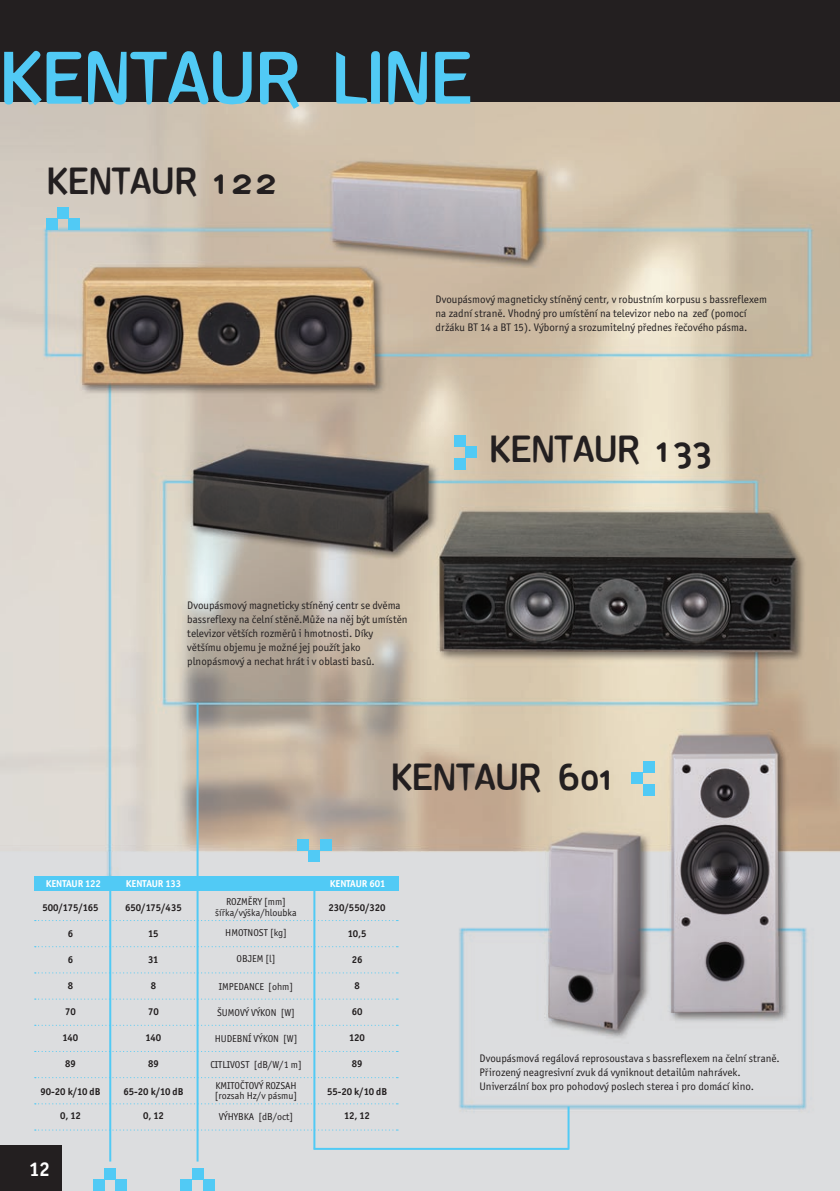
<style>
.page{position:relative;width:840px;height:1191px;background:#fff}
.page>*{position:absolute;margin:0;border:0;box-sizing:border-box;transform-origin:0 0}
.t1{font:700 72px "Deconstruct";color:#51caf5}
.t2{font:700 36px "Deconstruct";color:#231f20}
.popis_řady{font:700 20px "Officina San Itc TEE";color:#fff}
.popis_výrobku{font:11px/14px "Officina San Itc TEE";color:#231f20}
.t3{font:10px "Officina San Itc TEE";color:#231f20}
.t4{font:700 10px "Officina San Itc TEE";color:#231f20}
.popis_výrobku-2{font:700 10px "Officina San Itc TEE";color:#fff}
</style>
<div class="page">
<img style="left:0;top:102px;width:839px;height:1089px">
<div style="left:0;top:0;width:839px;height:102px;background:#231f20"></div>
<hr style="left:196px;top:703px;width:2px;height:458px;background:#51caf5">
<div style="left:203px;top:1179px;width:11px;height:12px;background:#51caf5"></div>
<div style="left:192px;top:1168px;width:11px;height:11px;background:#51caf5"></div>
<div style="left:180px;top:1179px;width:12px;height:12px;background:#51caf5"></div>
<hr style="left:313px;top:876px;width:2px;height:272px;background:#51caf5">
<div style="left:320px;top:839px;width:11px;height:11px;background:#51caf5"></div>
<div style="left:308px;top:850px;width:12px;height:12px;background:#51caf5"></div>
<div style="left:297px;top:839px;width:11px;height:11px;background:#51caf5"></div>
<div style="left:115px;top:1179px;width:12px;height:12px;background:#51caf5"></div>
<div style="left:104px;top:1168px;width:11px;height:11px;background:#51caf5"></div>
<div style="left:93px;top:1179px;width:11px;height:12px;background:#51caf5"></div>
<svg style="left:35px;top:946px;width:363px;height:1px"></svg>
<svg style="left:35px;top:972px;width:363px;height:1px"></svg>
<svg style="left:35px;top:920px;width:363px;height:1px"></svg>
<svg style="left:35px;top:1024px;width:363px;height:1px"></svg>
<svg style="left:35px;top:1051px;width:363px;height:1px"></svg>
<svg style="left:35px;top:998px;width:363px;height:1px"></svg>
<svg style="left:35px;top:1103px;width:363px;height:1px"></svg>
<svg style="left:35px;top:1129px;width:363px;height:1px"></svg>
<svg style="left:35px;top:1077px;width:363px;height:1px"></svg>
<div style="left:34px;top:875px;width:364px;height:15px;background:#51caf5"></div>
<div style="left:46px;top:218px;width:11px;height:12px;background:#51caf5"></div>
<div style="left:57px;top:207px;width:12px;height:11px;background:#51caf5"></div>
<div style="left:69px;top:218px;width:11px;height:12px;background:#51caf5"></div>
<div style="left:454px;top:458px;width:11px;height:11px;background:#51caf5"></div>
<div style="left:465px;top:446px;width:11px;height:12px;background:#51caf5"></div>
<div style="left:454px;top:435px;width:11px;height:11px;background:#51caf5"></div>
<hr style="left:567px;top:1106px;width:2px;height:43px;background:#51caf5">
<hr style="left:313px;top:1147px;width:255px;height:2px;background:#51caf5">
<div style="left:642px;top:784px;width:12px;height:11px;background:#51caf5"></div>
<div style="left:631px;top:773px;width:11px;height:11px;background:#51caf5"></div>
<div style="left:642px;top:761px;width:12px;height:12px;background:#51caf5"></div>
<hr style="left:109px;top:886px;width:2px;height:275px;background:#51caf5">
<div style="left:0;top:1145px;width:61px;height:46px;background:#231f20"></div>
<p class="t1" style="left:0;top:38px;width:473px">KENTAUR LINE</p>
<p class="t2" style="left:47px;top:162px;width:232px">KENTAUR 122</p>
<p class="popis_výrobku" style="left:435px;top:292px;width:333px">Dvoupásmový magneticky stíněný centr, v robustním korpusu s bassreflexem</p>
<p class="popis_výrobku" style="left:435px;top:306px;width:312px">na zadní straně. Vhodný pro umístění na televizor nebo na zeď (pomocí</p>
<p class="popis_výrobku" style="left:435px;top:320px;width:313px">držáku BT 14 a BT 15). Výborný a srozumitelný přednes řečového pásma.</p>
<p class="t2" style="left:489px;top:429px;width:224px">KENTAUR 133</p>
<p class="popis_výrobku" style="left:187px;top:598px;width:221px">Dvoupásmový magneticky stíněný centr se dvěma bassreflexy na čelní stěně.Může na něj být umístěn televizor větších rozměrů i hmotnosti. Díky většímu objemu je možné jej použít jako plnopásmový a nechat hrát i v oblasti basů.</p>
<p class="t2" style="left:391px;top:757px;width:227px">KENTAUR 601</p>
<p class="popis_výrobku-2" style="left:46px;top:877px;width:57px">KENTAUR 122</p>
<p class="popis_výrobku-2" style="left:126px;top:877px;width:57px">KENTAUR 133</p>
<p class="popis_výrobku-2" style="left:330px;top:877px;width:57px">KENTAUR 601</p>
<p class="t4" style="left:42px;top:901px;width:58px">500/175/165</p>
<p class="t4" style="left:68px;top:927px;width:7px">6</p>
<p class="t4" style="left:68px;top:953px;width:7px">6</p>
<p class="t4" style="left:68px;top:979px;width:7px">8</p>
<p class="t4" style="left:65px;top:1005px;width:12px">70</p>
<p class="t4" style="left:63px;top:1031px;width:17px">140</p>
<p class="t4" style="left:65px;top:1057px;width:12px">89</p>
<p class="t4" style="left:40px;top:1085px;width:61px">90-20 k/10 dB</p>
<p class="t4" style="left:60px;top:1109px;width:22px">0, 12</p>
<p class="popis_řady" style="left:29px;top:1157px;width:22px">12</p>
<p class="t4" style="left:125px;top:901px;width:58px">650/175/435</p>
<p class="t4" style="left:148px;top:927px;width:12px">15</p>
<p class="t4" style="left:148px;top:953px;width:12px">31</p>
<p class="t4" style="left:151px;top:979px;width:7px">8</p>
<p class="t4" style="left:148px;top:1005px;width:12px">70</p>
<p class="t4" style="left:145px;top:1031px;width:17px">140</p>
<p class="t4" style="left:148px;top:1057px;width:12px">89</p>
<p class="t4" style="left:123px;top:1085px;width:61px">65-20 k/10 dB</p>
<p class="t4" style="left:143px;top:1109px;width:22px">0, 12</p>
<p class="t3" style="left:226px;top:896px;width:61px">ROZMĚRY [mm]</p>
<p class="t3" style="left:215px;top:907px;width:83px">šířka/výška/hloubka</p>
<p class="t3" style="left:225px;top:927px;width:63px">HMOTNOST [kg]</p>
<p class="t3" style="left:236px;top:953px;width:41px">OBJEM [l]</p>
<p class="t3" style="left:219px;top:981px;width:76px">IMPEDANCE [ohm]</p>
<p class="t3" style="left:217px;top:1007px;width:79px">ŠUMOVÝ VÝKON [W]</p>
<p class="t3" style="left:214px;top:1033px;width:84px">HUDEBNÍ VÝKON [W]</p>
<p class="t3" style="left:210px;top:1059px;width:93px">CITLIVOST [dB/W/1 m]</p>
<p class="t3" style="left:215px;top:1080px;width:83px">KMITOČTOVÝ ROZSAH</p>
<p class="t3" style="left:215px;top:1090px;width:84px">[rozsah Hz/v pásmu]</p>
<p class="t3" style="left:219px;top:1111px;width:76px">VÝHYBKA [dB/oct]</p>
<p class="t4" style="left:328px;top:901px;width:59px">230/550/320</p>
<p class="t4" style="left:347px;top:927px;width:20px">10,5</p>
<p class="t4" style="left:351px;top:953px;width:12px">26</p>
<p class="t4" style="left:354px;top:979px;width:7px">8</p>
<p class="t4" style="left:351px;top:1005px;width:12px">60</p>
<p class="t4" style="left:349px;top:1031px;width:17px">120</p>
<p class="t4" style="left:351px;top:1057px;width:12px">89</p>
<p class="t4" style="left:327px;top:1085px;width:61px">55-20 k/10 dB</p>
<p class="t4" style="left:344px;top:1109px;width:27px">12, 12</p>
<p class="popis_výrobku" style="left:479px;top:1051px;width:301px">Dvoupásmová regálová reprosoustava s bassreflexem na čelní straně.<br>Přirozený neagresivní zvuk dá vyniknout detailům nahrávek.<br>Univerzální box pro pohodový poslech sterea i pro domácí kino.</p>
</div>
